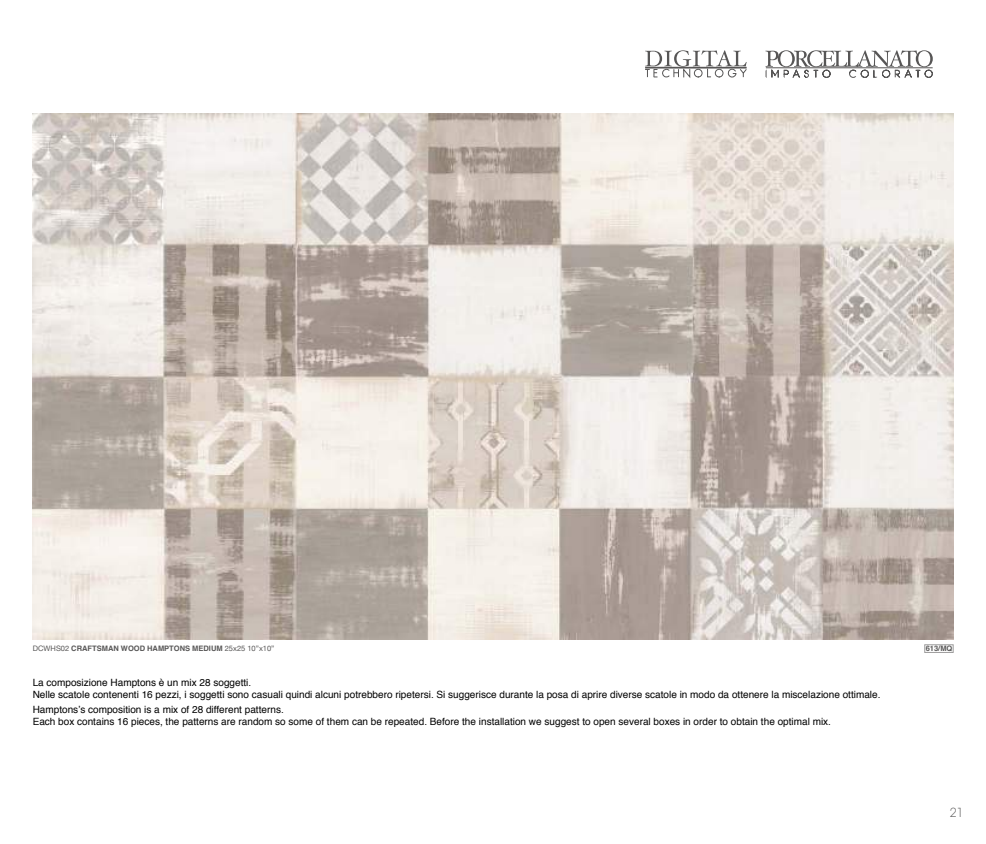
<style>
.page{position:relative;width:986px;height:844px;background:#fff}
.page>*{position:absolute;margin:0;border:0;box-sizing:border-box;transform-origin:0 0}
.t1{font:12.5px "Aovel Neo";color:#575656}
.t2{font:10px/12px "Helvetica";color:#000}
.t3{font:700 7.5px "Helvetica";color:#575656}
.s1{font-family:"Helvetica Neue";font-weight:400}
</style>
<div class="page">
<svg style="left:765px;top:50px;width:167px;height:28px"></svg>
<hr style="left:765px;top:67px;width:167px;height:1px;background:#575656">
<svg style="left:645px;top:50px;width:101px;height:28px"></svg>
<div style="left:924px;top:644px;width:28px;height:8px;border:1px solid #9d9c9c"></div>
<img style="left:33px;top:113px;width:919px;height:526px">
<p class="t3" style="left:33px;top:644px;width:243px"><span class="s1">DCWHS02</span> CRAFTSMAN WOOD HAMPTONS MEDIUM <span class="s1">25x25 10”x10”</span></p>
<p class="t3" style="left:925px;top:644px;width:28px">613/MQ</p>
<p class="t2" style="left:33px;top:677px;width:849px">La composizione Hamptons è un mix 28 soggetti.<br>Nelle scatole contenenti 16 pezzi, i soggetti sono casuali quindi alcuni potrebbero ripetersi. Si suggerisce durante la posa di aprire diverse scatole in modo da ottenere la miscelazione ottimale.</p>
<p class="t2" style="left:33px;top:703px;width:799px">Hamptons’s composition is a mix of 28 different patterns.<br>Each box contains 16 pieces, the patterns are random so some of them can be repeated. Before the installation we suggest to open several boxes in order to obtain the optimal mix.</p>
<p class="t1" style="left:949px;top:805px;width:15px">21</p>
</div>
